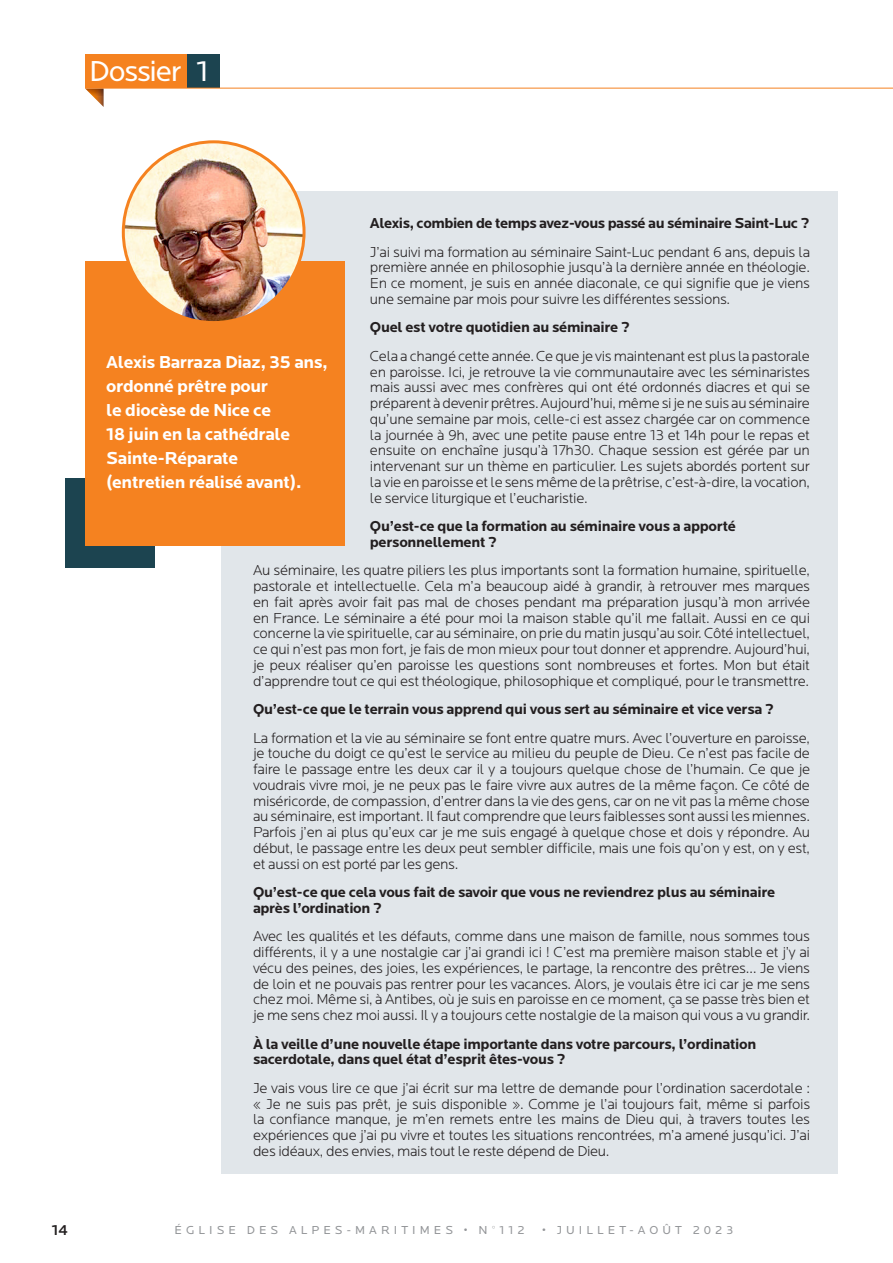
<style>
.page{position:relative;width:893px;height:1263px;background:#fff}
.page>*{position:absolute;margin:0;border:0;box-sizing:border-box;transform-origin:0 0}
.t1{font:30px "Locator";letter-spacing:-.04em;color:#fff}
.t2{font:700 18px/24px "Locator";letter-spacing:-.02em;color:#fff}
.t3{font:300 15px/15.8px "Locator";letter-spacing:-.02em;color:#231f20;text-align:justify}
.t4{font:700 15px/15.8px "Locator";letter-spacing:-.02em;color:#231f20}
.t5{font:500 15px "Locator";color:#231f20}
.t6{font:12px "Locator";letter-spacing:.34em;color:#939598}
</style>
<div class="page">
<div style="left:65px;top:479px;width:89px;height:89px;background:#1c4450"></div>
<div style="left:221px;top:191px;width:617px;height:983px;background:#e1e6ea"></div>
<div style="left:85px;top:55px;width:103px;height:33px;background:#f58220"></div>
<img style="left:85px;top:89px;width:19px;height:18px">
<div style="left:188px;top:55px;width:32px;height:33px;background:#1c4450"></div>
<hr style="left:85px;top:88px;width:808px;height:1px;background:#f58220">
<div style="left:85px;top:261px;width:259px;height:285px;background:#f58220"></div>
<img style="left:123px;top:142px;width:181px;height:181px;border-radius:90px">
<h1 class="t1" style="left:89px;top:54px;width:121px">Dossier 1</h1>
<p class="t4" style="left:370px;top:216px;width:441px">Alexis, combien de temps avez-vous passé au séminaire Saint-Luc ?</p>
<p class="t3" style="left:370px;top:244px;width:442px">J’ai suivi ma formation au séminaire Saint-Luc pendant 6 ans, depuis la première année en philosophie jusqu’à la dernière année en théologie.<br>En ce moment, je suis en année diaconale, ce qui signifie que je viens une semaine par mois pour suivre les différentes sessions.</p>
<p class="t4" style="left:370px;top:320px;width:261px">Quel est votre quotidien au séminaire ?</p>
<p class="t3" style="left:370px;top:348px;width:442px">Cela a changé cette année. Ce que je vis maintenant est plus la pastorale en paroisse. Ici, je retrouve la vie communautaire avec les séminaristes mais aussi avec mes confrères qui ont été ordonnés diacres et qui se préparent à devenir prêtres. Aujourd’hui, même si je ne suis au séminaire qu’une semaine par mois, celle-ci est assez chargée car on commence la journée à 9h, avec une petite pause entre 13 et 14h pour le repas et ensuite on enchaîne jusqu’à 17h30. Chaque session est gérée par un intervenant sur un thème en particulier. Les sujets abordés portent sur la vie en paroisse et le sens même de la prêtrise, c’est-à-dire, la vocation, le service liturgique et l’eucharistie.</p>
<p class="t4" style="left:370px;top:519px;width:367px">Qu’est-ce que la formation au séminaire vous a apporté personnellement ?</p>
<p class="t3" style="left:253px;top:563px;width:559px">Au séminaire, les quatre piliers les plus importants sont la formation humaine, spirituelle, pastorale et intellectuelle. Cela m’a beaucoup aidé à grandir, à retrouver mes marques en fait après avoir fait pas mal de choses pendant ma préparation jusqu’à mon arrivée en France. Le séminaire a été pour moi la maison stable qu’il me fallait. Aussi en ce qui concerne la vie spirituelle, car au séminaire, on prie du matin jusqu’au soir. Côté intellectuel, ce qui n’est pas mon fort, je fais de mon mieux pour tout donner et apprendre. Aujourd’hui, je peux réaliser qu’en paroisse les questions sont nombreuses et fortes. Mon but était d’apprendre tout ce qui est théologique, philosophique et compliqué, pour le transmettre.</p>
<p class="t4" style="left:253px;top:702px;width:522px">Qu’est-ce que le terrain vous apprend qui vous sert au séminaire et vice versa ?</p>
<p class="t3" style="left:253px;top:730px;width:559px">La formation et la vie au séminaire se font entre quatre murs. Avec l’ouverture en paroisse, je touche du doigt ce qu’est le service au milieu du peuple de Dieu. Ce n’est pas facile de faire le passage entre les deux car il y a toujours quelque chose de l’humain. Ce que je voudrais vivre moi, je ne peux pas le faire vivre aux autres de la même façon. Ce côté de miséricorde, de compassion, d’entrer dans la vie des gens, car on ne vit pas la même chose au séminaire, est important. Il faut comprendre que leurs faiblesses sont aussi les miennes.<br>Parfois j’en ai plus qu’eux car je me suis engagé à quelque chose et dois y répondre. Au début, le passage entre les deux peut sembler difficile, mais une fois qu’on y est, on y est, et aussi on est porté par les gens.</p>
<p class="t4" style="left:253px;top:885px;width:524px">Qu’est-ce que cela vous fait de savoir que vous ne reviendrez plus au séminaire après l’ordination ?</p>
<p class="t3" style="left:253px;top:929px;width:559px">Avec les qualités et les défauts, comme dans une maison de famille, nous sommes tous différents, il y a une nostalgie car j’ai grandi ici ! C’est ma première maison stable et j’y ai vécu des peines, des joies, les expériences, le partage, la rencontre des prêtres… Je viens de loin et ne pouvais pas rentrer pour les vacances. Alors, je voulais être ici car je me sens chez moi. Même si, à Antibes, où je suis en paroisse en ce moment, ça se passe très bien et je me sens chez moi aussi. Il y a toujours cette nostalgie de la maison qui vous a vu grandir.</p>
<p class="t4" style="left:253px;top:1036px;width:505px">À la veille d’une nouvelle étape importante dans votre parcours, l’ordination sacerdotale, dans quel état d’esprit êtes-vous ?</p>
<p class="t3" style="left:253px;top:1080px;width:559px">Je vais vous lire ce que j’ai écrit sur ma lettre de demande pour l’ordination sacerdotale : « Je ne suis pas prêt, je suis disponible ». Comme je l’ai toujours fait, même si parfois la confiance manque, je m’en remets entre les mains de Dieu qui, à travers toutes les expériences que j’ai pu vivre et toutes les situations rencontrées, m’a amené jusqu’ici. J’ai des idéaux, des envies, mais tout le reste dépend de Dieu.</p>
<p class="t2" style="left:106px;top:351px;width:223px">Alexis Barraza Diaz, 35 ans, ordonné prêtre pour<br>le diocèse de Nice ce<br>18 juin en la cathédrale<br>Sainte-Réparate<br>(entretien réalisé avant).</p>
<p class="t5" style="left:52px;top:1221px;width:18px">14</p>
<p class="t6" style="left:175px;top:1223px;width:352px">ÉGLISE DES ALPES-MARITIMES • N°112</p>
<p class="t6" style="left:542px;top:1223px;width:193px">• JUILLET-AOÛT 2023</p>
</div>
